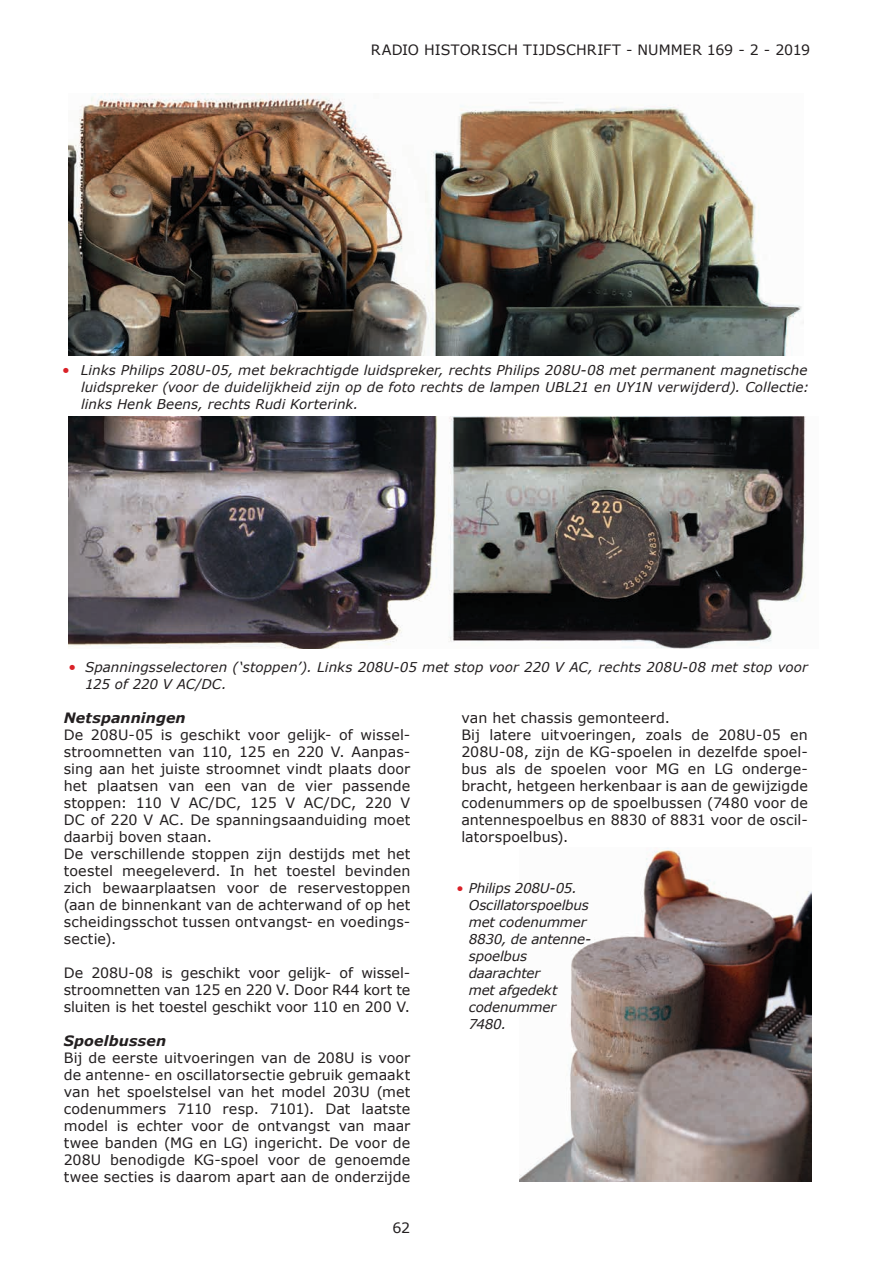
<style>
.page{position:relative;width:893px;height:1263px;background:#fff}
.page>*{position:absolute;margin:0;border:0;box-sizing:border-box;transform-origin:0 0}
.t1{font:14.25px/17px "Verdana";letter-spacing:.005em;color:#231f20}
.t2{font:italic 700 14.25px "Verdana";letter-spacing:.01em;color:#231f20}
.t3{font:italic 13.5px/17px "Verdana";letter-spacing:.005em;color:#231f20}
.t4{font:italic 13.5px/17px "Verdana";letter-spacing:-.015em;color:#231f20}
.s1{font-size:14.25px;color:#da2128}
.s2{color:#da2128}
</style>
<div class="page">
<img style="left:519px;top:848px;width:292px;height:333px">
<img style="left:68px;top:94px;width:734px;height:262px">
<img style="left:68px;top:417px;width:738px;height:231px">
<p class="t1" style="left:371px;top:42px;width:441px">RADIO HISTORISCH TIJDSCHRIFT - NUMMER 169 - 2 - 2019</p>
<p class="t3" style="left:81px;top:362px;width:730px;text-indent:-19px"><span class="s1">•</span> Links Philips 208U-05, met bekrachtigde luidspreker, rechts Philips 208U-08 met permanent magnetische luidspreker (voor de duidelijkheid zijn op de foto rechts de lampen UBL21 en UY1N verwijderd). Collectie: links Henk Beens, rechts Rudi Korterink.</p>
<p class="t3" style="left:85px;top:659px;width:724px;text-indent:-17px"><span class="s1">•</span> Spanningsselectoren (‘stoppen’). Links 208U-05 met stop voor 220 V AC, rechts 208U-08 met stop voor<br>125 of 220 V AC/DC.</p>
<p class="t2" style="left:64px;top:708px;width:124px">Netspanningen</p>
<p class="t1" style="left:64px;top:726px;width:348px">De 208U-05 is geschikt voor gelijk- of wissel&shy;stroomnetten van 110, 125 en 220 V. Aanpas&shy;sing aan het juiste stroomnet vindt plaats door het plaatsen van een van de vier passende stoppen: 110 V AC/DC, 125 V AC/DC, 220 V DC of 220 V AC. De spanningsaanduiding moet daarbij boven staan.<br>De verschillende stoppen zijn destijds met het toestel meegeleverd. In het toestel bevinden zich bewaarplaatsen voor de reservestoppen (aan de binnenkant van de achterwand of op het scheidingsschot tussen ontvangst- en voedings&shy;sectie).</p>
<p class="t1" style="left:64px;top:965px;width:348px;text-align:justify">De 208U-08 is geschikt voor gelijk- of wissel&shy;stroomnetten van 125 en 220 V. Door R44 kort te sluiten is het toestel geschikt voor 110 en 200 V.</p>
<p class="t2" style="left:64px;top:1032px;width:104px">Spoelbussen</p>
<p class="t1" style="left:64px;top:1050px;width:348px;text-align:justify">Bij de eerste uitvoeringen van de 208U is voor de antenne- en oscillatorsectie gebruik gemaakt van het spoelstelsel van het model 203U (met codenummers 7110 resp. 7101). Dat laatste model is echter voor de ontvangst van maar twee banden (MG en LG) ingericht. De voor de 208U benodigde KG-spoel voor de genoemde twee secties is daarom apart aan de onderzijde</p>
<p class="t1" style="left:392px;top:1220px;width:19px">62</p>
<p class="t1" style="left:461px;top:710px;width:348px">van het chassis gemonteerd.<br>Bij latere uitvoeringen, zoals de 208U-05 en 208U-08, zijn de KG-spoelen in dezelfde spoel&shy;bus als de spoelen voor MG en LG onderge&shy;bracht, hetgeen herkenbaar is aan de gewijzigde codenummers op de spoelbussen (7480 voor de antennespoelbus en 8830 of 8831 voor de oscil&shy;latorspoelbus).</p>
<p class="t4" style="left:469px;top:880px;width:124px;text-indent:-13px"><span class="s2">•</span> Philips 208U-05.<br>Oscillatorspoelbus met codenummer<br>8830, de antenne&shy;spoelbus daarachter<br>met afgedekt codenummer<br>7480.</p>
</div>
